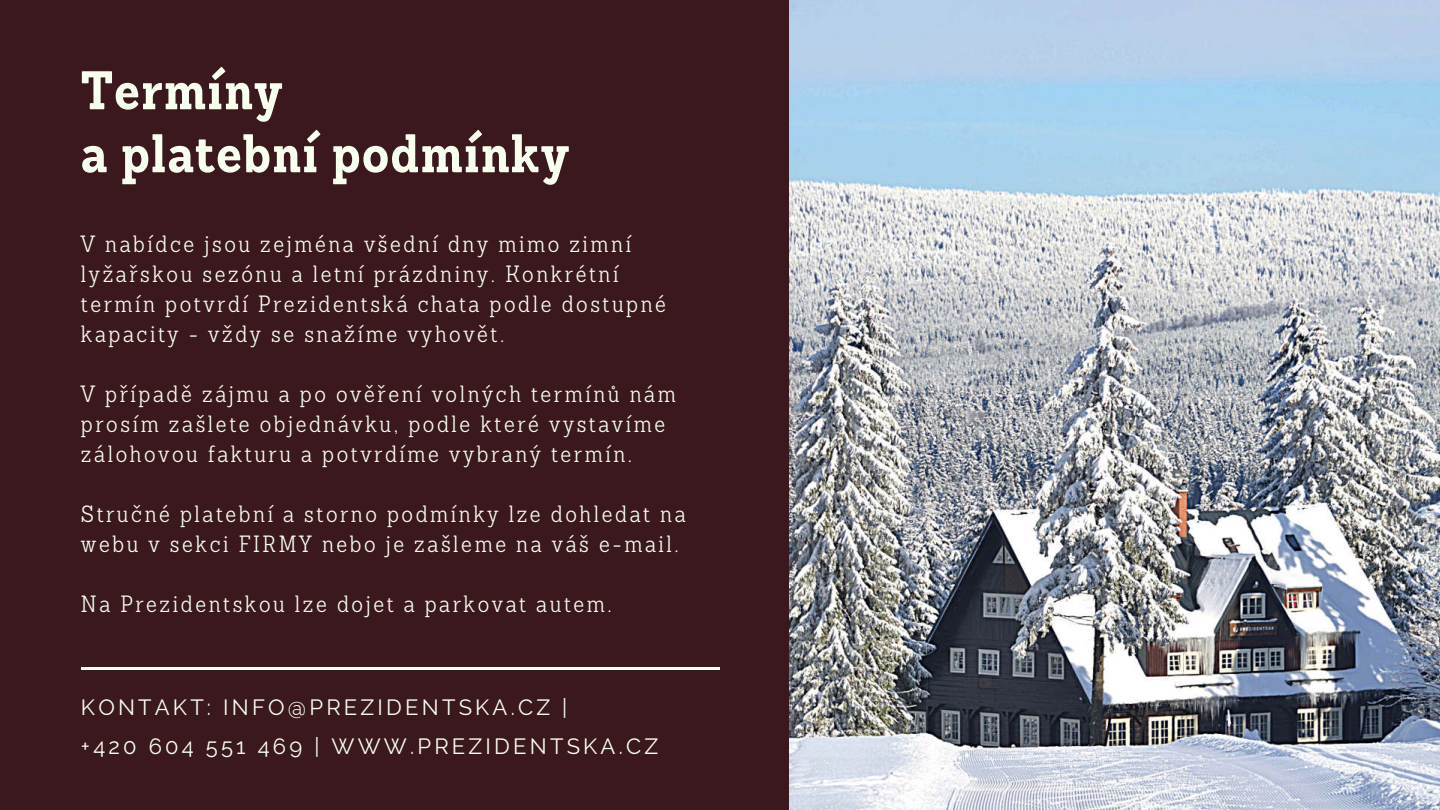
<style>
.page{position:relative;width:1440px;height:810px;background:#3b181d}
.page>*{position:absolute;margin:0;border:0;box-sizing:border-box;transform-origin:0 0}
.t1{font:700 condensed 52.9px/63px "Sanchez";letter-spacing:.025em;color:#f8ffef}
.t2{font:300 condensed 22.9px/30px "Sanchez";letter-spacing:.115em;color:#f8ffef}
.t3{font:22px/38.2px "Raleway";letter-spacing:.145em;color:#f8ffef}
</style>
<div class="page">
<hr style="left:81px;top:667px;width:639px;height:2px;background:#fff">
<img style="left:789px;top:0;width:651px;height:810px">
<h1 class="t1" style="left:81px;top:58px;width:490px">Termíny<br>a platební podmínky</h1>
<p class="t2" style="left:81px;top:228px;width:587px">V nabídce jsou zejména všední dny mimo zimní lyžařskou sezónu a letní prázdniny. Konkrétní termín potvrdí Prezidentská chata podle dostupné kapacity - vždy se snažíme vyhovět.</p>
<p class="t2" style="left:81px;top:378px;width:596px">V případě zájmu a po ověření volných termínů nám prosím zašlete objednávku, podle které vystavíme zálohovou fakturu a potvrdíme vybraný termín.</p>
<p class="t2" style="left:81px;top:498px;width:606px">Stručné platební a storno podmínky lze dohledat na webu v sekci FIRMY nebo je zašleme na váš e-mail.</p>
<p class="t2" style="left:81px;top:588px;width:532px">Na Prezidentskou lze dojet a parkovat autem.</p>
<p class="t3" style="left:81px;top:689px;width:579px">KONTAKT: INFO@PREZIDENTSKA.CZ |<br>+420 604 551 469 | WWW.PREZIDENTSKA.CZ</p>
</div>
